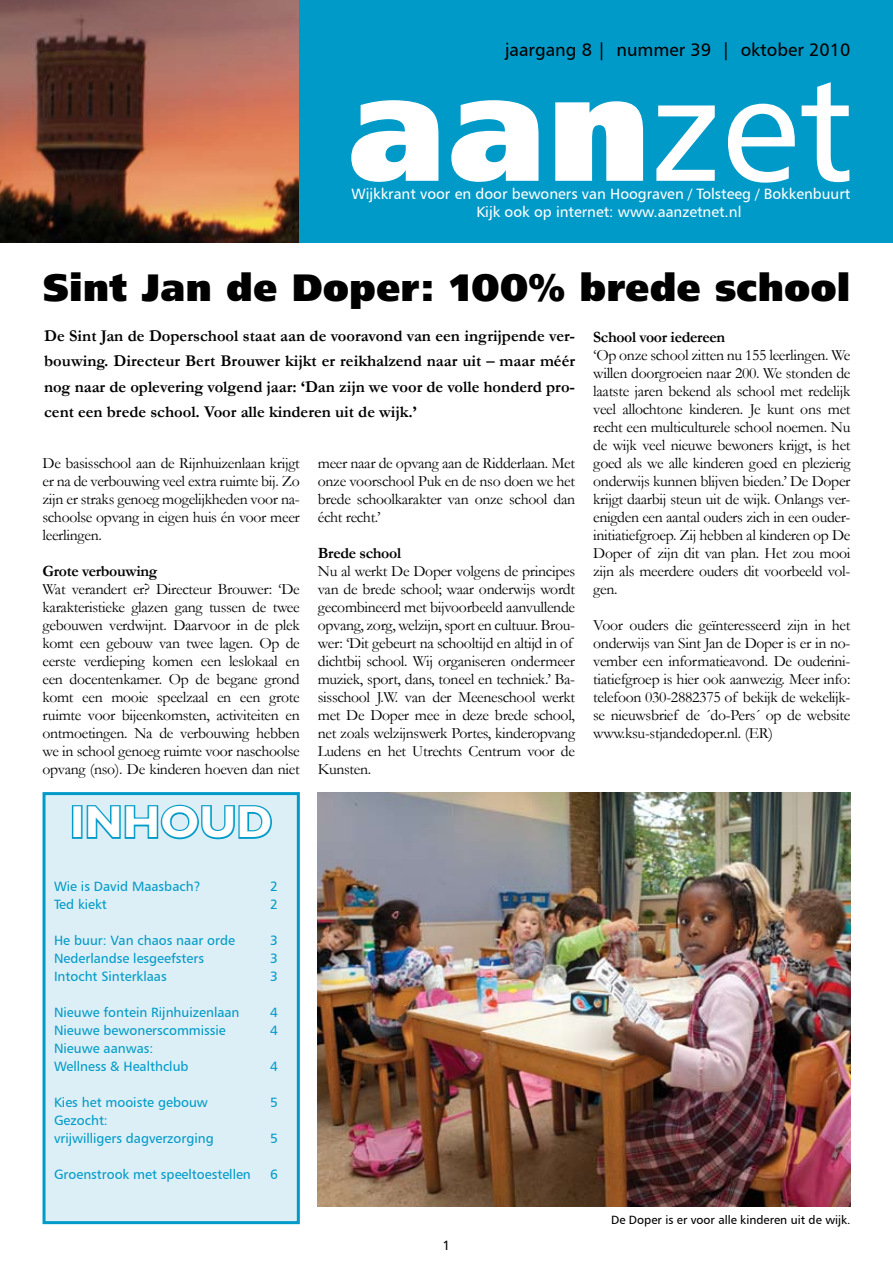
<style>
.page{position:relative;width:893px;height:1263px;background:#fff}
.page>*{position:absolute;margin:0;border:0;box-sizing:border-box;transform-origin:0 0}
.t1{font:150px "Humanist 777 BT Extra Black B";color:#fff}
.t2{font:700 45px "Gill Sans";color:#fff}
.t3{font:38.25px "Humanist 777 BT Extra Black B";color:#000}
.t4{font:18px "Humanist 777 BT Roman B";color:#000}
.t5{font:700 16.5px/25.5px "Garamond";color:#000;text-align:justify}
.t6{font:15.75px/18px "Garamond";letter-spacing:-.02em;color:#000;text-align:justify}
.t7{font:700 15.75px "Garamond";letter-spacing:-.02em;color:#000}
.t8{font:15px "Humanist 777 BT Roman B";color:#fff}
.t9{font:13.5px/18px "Humanist 777 BT Roman B";color:#009ac8}
.t10{font:13.5px "Humanist 777 BT Roman B";color:#000}
.t11{font:12px "Humanist 777 BT Roman B";color:#000}
.s1{font-family:"Humanist 777 BT Roman B"}
</style>
<div class="page">
<img style="left:318px;top:792px;width:532px;height:414px">
<img style="left:0;top:0;width:300px;height:242px">
<div style="left:300px;top:0;width:593px;height:242px;background:#009ac8"></div>
<div style="left:44px;top:794px;width:254px;height:429px;background:#ddeff6"></div>
<div style="left:72px;top:805px;width:11px;height:34px;border:3px solid #009ac8"></div>
<svg style="left:86px;top:804px;width:186px;height:36px"></svg>
<div style="left:43px;top:792px;width:257px;height:432px;border:3px solid #009ac8"></div>
<p class="t4" style="left:505px;top:39px;width:347px">jaargang 8 | nummer 39 | oktober 2010</p>
<h1 class="t1" style="left:347px;top:32px;width:508px">aan<span class="s1">zet</span></h1>
<p class="t8" style="left:476px;top:202px;width:267px">Kijk ook op internet: www.aanzetnet.nl</p>
<p class="t8" style="left:351px;top:184px;width:500px">Wijkkrant voor en door bewoners van Hoograven / Tolsteeg / Bokkenbuurt</p>
<h3 class="t3" style="left:43px;top:263px;width:809px">Sint Jan de Doper: 100% brede school</h3>
<p class="t5" style="left:44px;top:323px;width:532px">De Sint Jan de Doperschool staat aan de vooravond van een ingrijpende ver&shy;bouwing. Directeur Bert Brouwer kijkt er reikhalzend naar uit – maar méér nog naar de oplevering volgend jaar: ‘Dan zijn we voor de volle honderd pro&shy;cent een brede school. Voor alle kinderen uit de wijk.’</p>
<p class="t6" style="left:43px;top:454px;width:259px">De basisschool aan de Rijnhuizenlaan krijgt er na de verbouwing veel extra ruimte bij. Zo zijn er straks genoeg mogelijkheden voor na&shy;schoolse opvang in eigen huis én voor meer leerlingen.</p>
<p class="t7" style="left:43px;top:560px;width:116px">Grote verbouwing</p>
<p class="t6" style="left:43px;top:580px;width:259px">Wat verandert er? Directeur Brouwer: ‘De karakteristieke glazen gang tussen de twee gebouwen verdwijnt. Daarvoor in de plek komt een gebouw van twee lagen. Op de eerste verdieping komen een leslokaal en een docentenkamer. Op de begane grond komt een mooie speelzaal en een grote ruimte voor bijeenkomsten, activiteiten en ontmoetingen. Na de verbouwing hebben we in school genoeg ruimte voor naschoolse opvang (nso). De kinderen hoeven dan niet</p>
<h2 class="t2" style="left:70px;top:795px;width:204px">INHOUD</h2>
<p class="t9" style="left:54px;top:877px;width:148px">Wie is David Maasbach?</p>
<p class="t9" style="left:270px;top:877px;width:9px">2</p>
<p class="t9" style="left:54px;top:895px;width:54px">Ted kiekt</p>
<p class="t9" style="left:270px;top:895px;width:9px">2</p>
<p class="t9" style="left:54px;top:931px;width:182px">He buur: Van chaos naar orde</p>
<p class="t9" style="left:270px;top:931px;width:9px">3</p>
<p class="t9" style="left:54px;top:949px;width:151px">Nederlandse lesgeefsters</p>
<p class="t9" style="left:270px;top:949px;width:9px">3</p>
<p class="t9" style="left:54px;top:967px;width:114px">Intocht Sinterklaas</p>
<p class="t9" style="left:270px;top:967px;width:9px">3</p>
<p class="t9" style="left:54px;top:1003px;width:187px">Nieuwe fontein Rijnhuizenlaan</p>
<p class="t9" style="left:270px;top:1003px;width:9px">4</p>
<p class="t9" style="left:54px;top:1021px;width:173px">Nieuwe bewonerscommissie</p>
<p class="t9" style="left:270px;top:1021px;width:9px">4</p>
<p class="t9" style="left:54px;top:1039px;width:136px">Nieuwe aanwas:<br>Wellness &amp; Healthclub</p>
<p class="t9" style="left:270px;top:1057px;width:9px">4</p>
<p class="t9" style="left:54px;top:1093px;width:155px">Kies het mooiste gebouw</p>
<p class="t9" style="left:270px;top:1093px;width:9px">5</p>
<p class="t9" style="left:54px;top:1111px;width:161px">Gezocht:<br>vrijwilligers dagverzorging</p>
<p class="t9" style="left:270px;top:1129px;width:9px">5</p>
<p class="t9" style="left:54px;top:1165px;width:198px">Groenstrook met speeltoestellen</p>
<p class="t9" style="left:270px;top:1165px;width:9px">6</p>
<p class="t6" style="left:318px;top:454px;width:259px">meer naar de opvang aan de Ridderlaan. Met onze voorschool Puk en de nso doen we het brede schoolkarakter van onze school dan écht recht.’</p>
<p class="t7" style="left:318px;top:542px;width:85px">Brede school</p>
<p class="t6" style="left:318px;top:562px;width:259px;text-align:left">Nu al werkt De Doper volgens de principes van de brede school; waar onderwijs wordt gecombineerd met bijvoorbeeld aanvullende opvang, zorg, welzijn, sport en cultuur. Brou&shy;wer: ‘Dit gebeurt na schooltijd en altijd in of dichtbij school. Wij organiseren ondermeer muziek, sport, dans, toneel en techniek.’ Ba&shy;sisschool J.W. van der Meeneschool werkt met De Doper mee in deze brede school, net zoals welzijnswerk Portes, kinderopvang Ludens en het Utrechts Centrum voor de Kunsten.</p>
<p class="t10" style="left:443px;top:1237px;width:9px">1</p>
<p class="t7" style="left:593px;top:326px;width:134px">School voor iedereen</p>
<p class="t6" style="left:593px;top:346px;width:259px">‘Op onze school zitten nu 155 leerlingen. We willen doorgroeien naar 200. We stonden de laatste jaren bekend als school met redelijk veel allochtone kinderen. Je kunt ons met recht een multiculturele school noemen. Nu de wijk veel nieuwe bewoners krijgt, is het goed als we alle kinderen goed en plezierig onderwijs kunnen blijven bieden.’ De Doper krijgt daarbij steun uit de wijk. Onlangs ver&shy;enigden een aantal ouders zich in een ouder&shy;initiatiefgroep. Zij hebben al kinderen op De Doper of zijn dit van plan. Het zou mooi zijn als meerdere ouders dit voorbeeld vol&shy;gen.</p>
<p class="t6" style="left:593px;top:616px;width:259px">Voor ouders die geïnteresseerd zijn in het onderwijs van Sint Jan de Doper is er in no&shy;vember een informatieavond. De ouderini&shy;tiatiefgroep is hier ook aanwezig. Meer info: telefoon 030-2882375 of bekijk de wekelijk&shy;se nieuwsbrief de ´do-Pers´ op de website www.ksu-stjandedoper.nl. (ER)</p>
<p class="t11" style="left:611px;top:1212px;width:241px">De Doper is er voor alle kinderen uit de wijk.</p>
</div>
